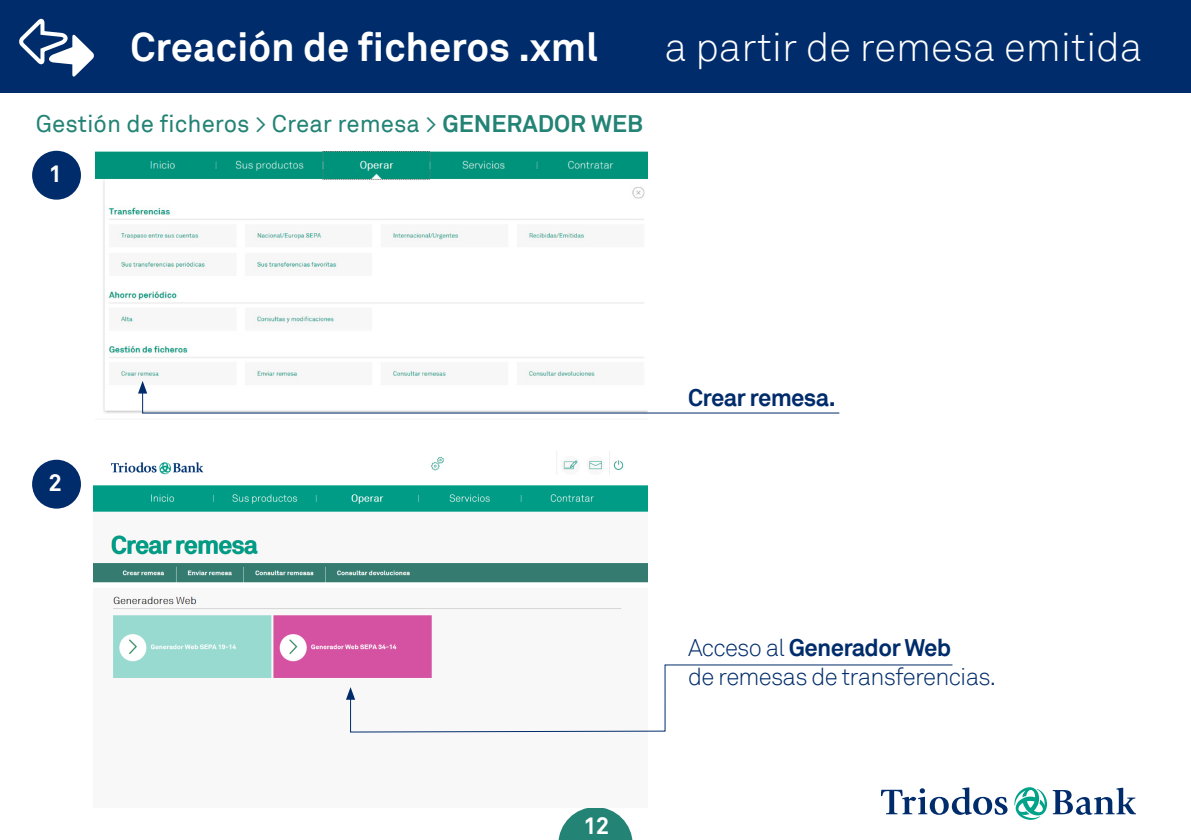
<style>
.page{position:relative;width:1191px;height:840px;background:#fff}
.page>*{position:absolute;margin:0;border:0;box-sizing:border-box;transform-origin:0 0}
.t1{font:700 40px "Akkurat";color:#fff}
.t2{font:300 40px "Akkurat";color:#fff}
.t3{font:24px "Akkurat";color:#238375}
.t4{font:700 24px "Akkurat";letter-spacing:-.03em;color:#002c6b}
.t5{font:300 24px "Akkurat";letter-spacing:-.03em;color:#002c6b}
.t6{font:700 24px "Akkurat";color:#fff}
.s1{font-weight:700}
.s2{font-weight:300}
</style>
<div class="page">
<svg style="left:1014px;top:787px;width:122px;height:32px"></svg>
<svg style="left:881px;top:787px;width:126px;height:27px"></svg>
<div style="left:0;top:0;width:1191px;height:92px;background:#002c6b"></div>
<svg style="left:19px;top:19px;width:75px;height:58px"></svg>
<svg style="left:558px;top:808px;width:74px;height:31px"></svg>
<img style="left:94px;top:451px;width:553px;height:282px">
<div style="left:446px;top:454px;width:109px;height:22px;background:#fff"></div>
<div style="left:522px;top:516px;width:109px;height:23px;background:#f8f8f8"></div>
<svg style="left:349px;top:663px;width:604px;height:69px"></svg>
<svg style="left:346px;top:686px;width:9px;height:13px"></svg>
<img style="left:95px;top:151px;width:552px;height:262px">
<svg style="left:138px;top:380px;width:702px;height:34px"></svg>
<div style="left:32px;top:151px;width:49px;height:48px;background:#002c6b;border-radius:50%"></div>
<div style="left:32px;top:459px;width:49px;height:49px;background:#002c6b;border-radius:50%"></div>
<p class="t1" style="left:130px;top:21px;width:469px">Creación de ficheros .xml</p>
<p class="t2" style="left:664px;top:23px;width:479px">a partir de remesa emitida</p>
<p class="t3" style="left:36px;top:109px;width:608px">Gestión de ficheros &gt; Crear remesa &gt; <span class="s1">GENERADOR WEB</span></p>
<p class="t6" style="left:48px;top:158px;width:15px">1</p>
<p class="t6" style="left:48px;top:467px;width:15px">2</p>
<p class="t4" style="left:688px;top:382px;width:149px">Crear remesa.</p>
<p class="t6" style="left:583px;top:810px;width:28px">12</p>
<p class="t4" style="left:688px;top:632px;width:265px"><span class="s2">Acceso al</span> Generador Web</p>
<p class="t5" style="left:688px;top:662px;width:309px">de remesas de transferencias.</p>
</div>
